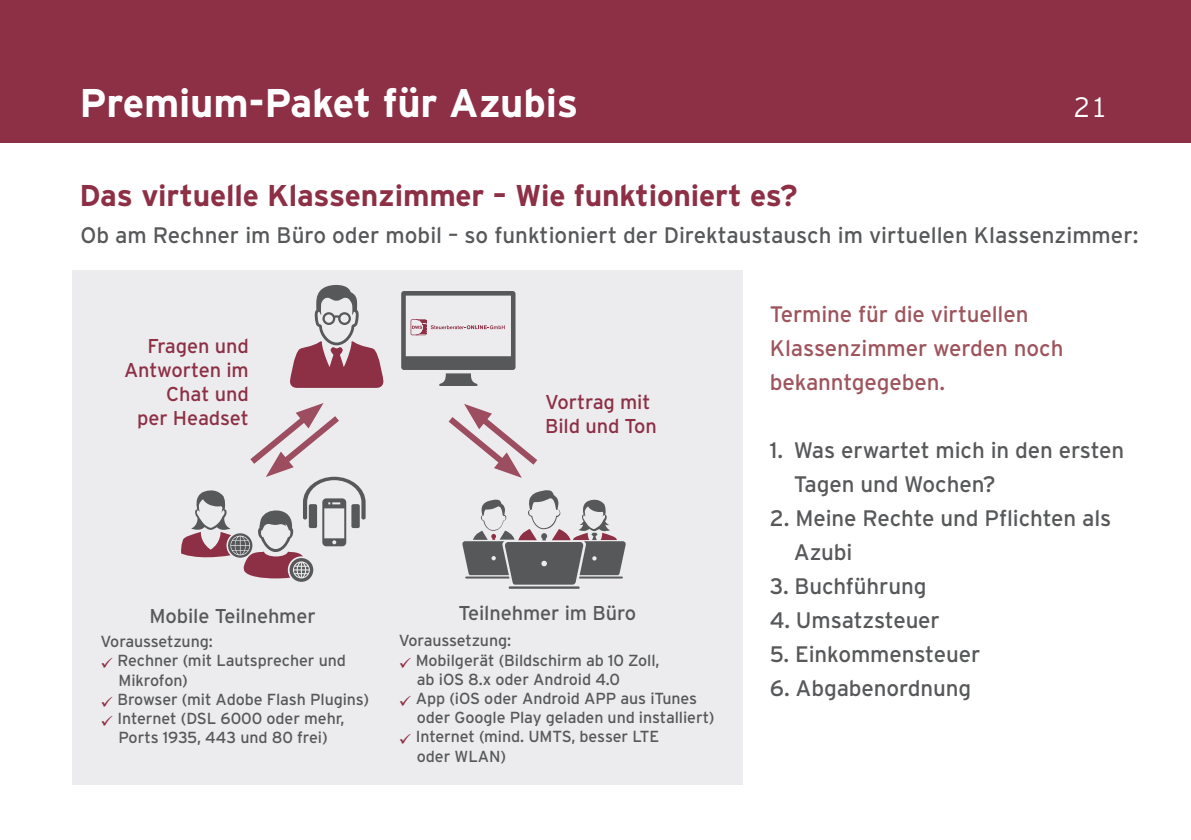
<style>
.page{position:relative;width:1191px;height:840px;background:#fff}
.page>*{position:absolute;margin:0;border:0;box-sizing:border-box;transform-origin:0 0}
.t1{font:700 40px "RBB Interstate";letter-spacing:-.005em;color:#fff}
.t2{font:700 30px "RBB Interstate";letter-spacing:-.005em;color:#8d2f45}
.t3{font:300 28px "RBB Interstate";color:#fff}
.t4{font:22.4px/34px "Interstate";letter-spacing:-.005em;color:#57585a}
.t5{font:22.4px "RBB Interstate";color:#57585a}
.t6{font:22.4px/34px "Interstate";letter-spacing:-.005em;color:#9e545c}
.t7{font:20px/24px "Interstate";letter-spacing:-.005em;color:#8d2f45}
.t8{font:20px "Interstate";letter-spacing:-.005em;color:#57585a}
.t9{font:16px/19.2px "Interstate";letter-spacing:-.005em;color:#57585a}
.s1{color:#8d2f45}
</style>
<div class="page">
<div style="left:72px;top:270px;width:671px;height:514px;background:#ececee"></div>
<hr style="left:508px;top:586px;width:72px;height:2px;background:#57585a">
<svg style="left:462px;top:490px;width:164px;height:94px"></svg>
<svg style="left:290px;top:285px;width:94px;height:102px"></svg>
<svg style="left:401px;top:291px;width:114px;height:95px"></svg>
<div style="left:0;top:0;width:1191px;height:142px;background:#8d2f45"></div>
<svg style="left:181px;top:403px;width:184px;height:178px"></svg>
<svg style="left:448px;top:404px;width:89px;height:73px"></svg>
<h1 class="t1" style="left:79px;top:81px;width:500px">Premium-Paket für Azubis</h1>
<h3 class="t3" style="left:1072px;top:92px;width:37px">21</h3>
<h2 class="t2" style="left:79px;top:178px;width:720px">Das virtuelle Klassenzimmer – Wie funktioniert es?</h2>
<h3 class="t5" style="left:80px;top:223px;width:1059px">Ob am Rechner im Büro oder mobil – so funktioniert der Direktaustausch im virtuellen Klassenzimmer:</h3>
<p class="t7" style="left:124px;top:334px;width:126px;text-align:right">Fragen und<br>Antworten im<br>Chat und<br>per Headset</p>
<p class="t7" style="left:545px;top:389px;width:113px">Vortrag mit<br>Bild und Ton</p>
<p class="t8" style="left:149px;top:604px;width:168px">Mobile Teilnehmer</p>
<p class="t9" style="left:101px;top:631px;width:114px">Voraussetzung:</p>
<p class="t9" style="left:119px;top:650px;width:229px;text-indent:-18px"><span class="s1">✓</span> Rechner (mit Lautsprecher und<br>Mikrofon)</p>
<p class="t9" style="left:101px;top:689px;width:270px"><span class="s1">✓</span> Browser (mit Adobe Flash Plugins)</p>
<p class="t9" style="left:101px;top:708px;width:245px;text-align:center"><span class="s1">✓</span> Internet (DSL 6000 oder mehr,<br>Ports 1935, 443 und 80 frei)</p>
<p class="t8" style="left:458px;top:601px;width:179px">Teilnehmer im Büro</p>
<p class="t9" style="left:399px;top:630px;width:114px">Voraussetzung:</p>
<p class="t9" style="left:417px;top:649px;width:244px;text-indent:-18px"><span class="s1">✓</span> Mobilgerät (Bildschirm ab 10 Zoll, ab iOS 8.x oder Android 4.0</p>
<p class="t9" style="left:417px;top:688px;width:299px;text-indent:-18px"><span class="s1">✓</span> App (iOS oder Android APP aus iTunes oder Google Play geladen und installiert)</p>
<p class="t9" style="left:417px;top:726px;width:244px;text-indent:-18px"><span class="s1">✓</span> Internet (mind. UMTS, besser LTE oder WLAN)</p>
<h3 class="t6" style="left:770px;top:296px;width:295px">Termine für die virtuellen<br>Klassenzimmer werden noch bekanntgegeben.</h3>
<h3 class="t4" style="left:794px;top:432px;width:332px;text-indent:-24px">1. Was erwartet mich in den ersten<br>Tagen und Wochen?</h3>
<h3 class="t4" style="left:794px;top:500px;width:319px;text-indent:-24px">2. Meine Rechte und Pflichten als<br>Azubi</h3>
<h3 class="t4" style="left:770px;top:568px;width:158px">3. Buchführung</h3>
<h3 class="t4" style="left:770px;top:602px;width:172px">4. Umsatzsteuer</h3>
<h3 class="t4" style="left:770px;top:636px;width:212px">5. Einkommensteuer</h3>
<h3 class="t4" style="left:770px;top:670px;width:203px">6. Abgabenordnung</h3>
</div>
